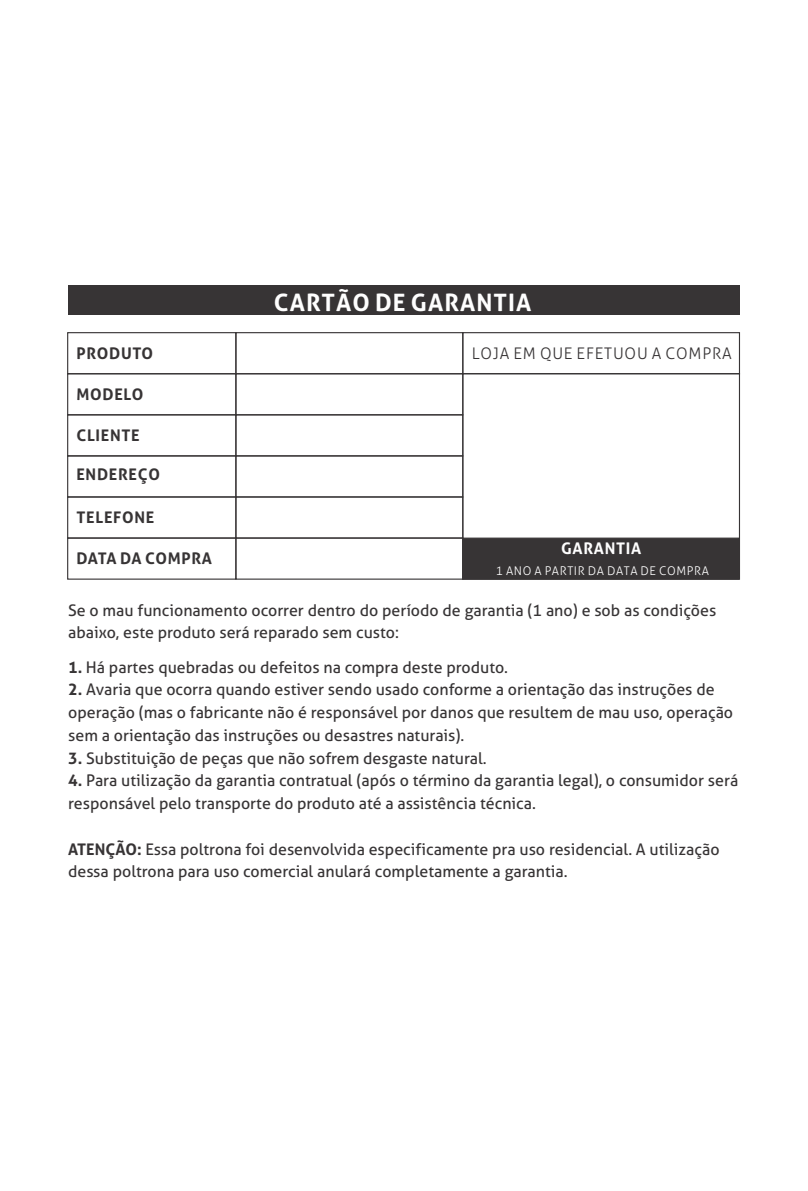
<style>
.page{position:relative;width:808px;height:1191px;background:#fff}
.page>*{position:absolute;margin:0;border:0;box-sizing:border-box;transform-origin:0 0}
.t1{font:700 24px "Aller";letter-spacing:.045em;color:#fefefe}
.t2{font:16px/22.8px "Aller";color:#373435}
.t3{font:700 16px "Aller";letter-spacing:.045em;color:#373435}
.t4{font:300 16px "Aller";letter-spacing:.05em;color:#373435}
.t5{font:700 16px "Aller";letter-spacing:.02em;color:#373435}
.t6{font:700 16px "Aller";letter-spacing:.045em;color:#fefefe}
.t7{font:300 12px "Aller";letter-spacing:.05em;color:#fefefe}
.s1{font-weight:700}
</style>
<div class="page">
<div style="left:67px;top:332px;width:169px;height:42px;border:1px solid #373435"></div>
<div style="left:67px;top:373px;width:169px;height:42px;border:1px solid #373435"></div>
<div style="left:67px;top:414px;width:169px;height:42px;border:1px solid #373435"></div>
<div style="left:67px;top:455px;width:169px;height:42px;border:1px solid #373435"></div>
<div style="left:67px;top:496px;width:169px;height:42px;border:1px solid #373435"></div>
<div style="left:67px;top:537px;width:169px;height:42px;border:1px solid #373435"></div>
<div style="left:235px;top:332px;width:228px;height:42px;border:1px solid #373435"></div>
<div style="left:235px;top:373px;width:228px;height:42px;border:1px solid #373435"></div>
<div style="left:235px;top:414px;width:228px;height:42px;border:1px solid #373435"></div>
<div style="left:235px;top:455px;width:228px;height:42px;border:1px solid #373435"></div>
<div style="left:235px;top:496px;width:228px;height:42px;border:1px solid #373435"></div>
<div style="left:235px;top:537px;width:228px;height:42px;border:1px solid #373435"></div>
<div style="left:462px;top:332px;width:278px;height:42px;border:1px solid #373435"></div>
<div style="left:462px;top:373px;width:278px;height:206px;border:1px solid #373435"></div>
<div style="left:462px;top:537px;width:278px;height:43px;background:#373435"></div>
<div style="left:68px;top:285px;width:671px;height:30px;background:#373435"></div>
<h1 class="t1" style="left:274px;top:293px;width:259px">CARTÃO DE GARANTIA</h1>
<p class="t4" style="left:472px;top:347px;width:261px">LOJA EM QUE EFETUOU A COMPRA</p>
<p class="t3" style="left:76px;top:347px;width:78px">PRODUTO</p>
<p class="t3" style="left:76px;top:388px;width:68px">MODELO</p>
<p class="t3" style="left:76px;top:429px;width:65px">CLIENTE</p>
<p class="t3" style="left:76px;top:468px;width:85px">ENDEREÇO</p>
<p class="t3" style="left:76px;top:511px;width:79px">TELEFONE</p>
<p class="t5" style="left:76px;top:552px;width:137px">DATA DA COMPRA</p>
<p class="t6" style="left:561px;top:542px;width:82px">GARANTIA</p>
<p class="t7" style="left:496px;top:566px;width:214px">1 ANO A PARTIR DA DATA DE COMPRA</p>
<p class="t2" style="left:68px;top:600px;width:650px">Se o mau funcionamento ocorrer dentro do período de garantia (1 ano) e sob as condições abaixo, este produto será reparado sem custo:</p>
<p class="t2" style="left:68px;top:657px;width:441px"><span class="s1">1.</span> Há partes quebradas ou defeitos na compra deste produto.</p>
<p class="t2" style="left:68px;top:680px;width:666px"><span class="s1">2.</span> Avaria que ocorra quando estiver sendo usado conforme a orientação das instruções de operação (mas o fabricante não é responsável por danos que resultem de mau uso, operação sem a orientação das instruções ou desastres naturais).</p>
<p class="t2" style="left:68px;top:748px;width:420px"><span class="s1">3.</span> Substituição de peças que não sofrem desgaste natural.</p>
<p class="t2" style="left:68px;top:771px;width:672px"><span class="s1">4.</span> Para utilização da garantia contratual (após o término da garantia legal), o consumidor será responsável pelo transporte do produto até a assistência técnica.</p>
<p class="t2" style="left:68px;top:839px;width:653px"><span class="s1">ATENÇÃO:</span> Essa poltrona foi desenvolvida especificamente pra uso residencial. A utilização dessa poltrona para uso comercial anulará completamente a garantia.</p>
</div>
